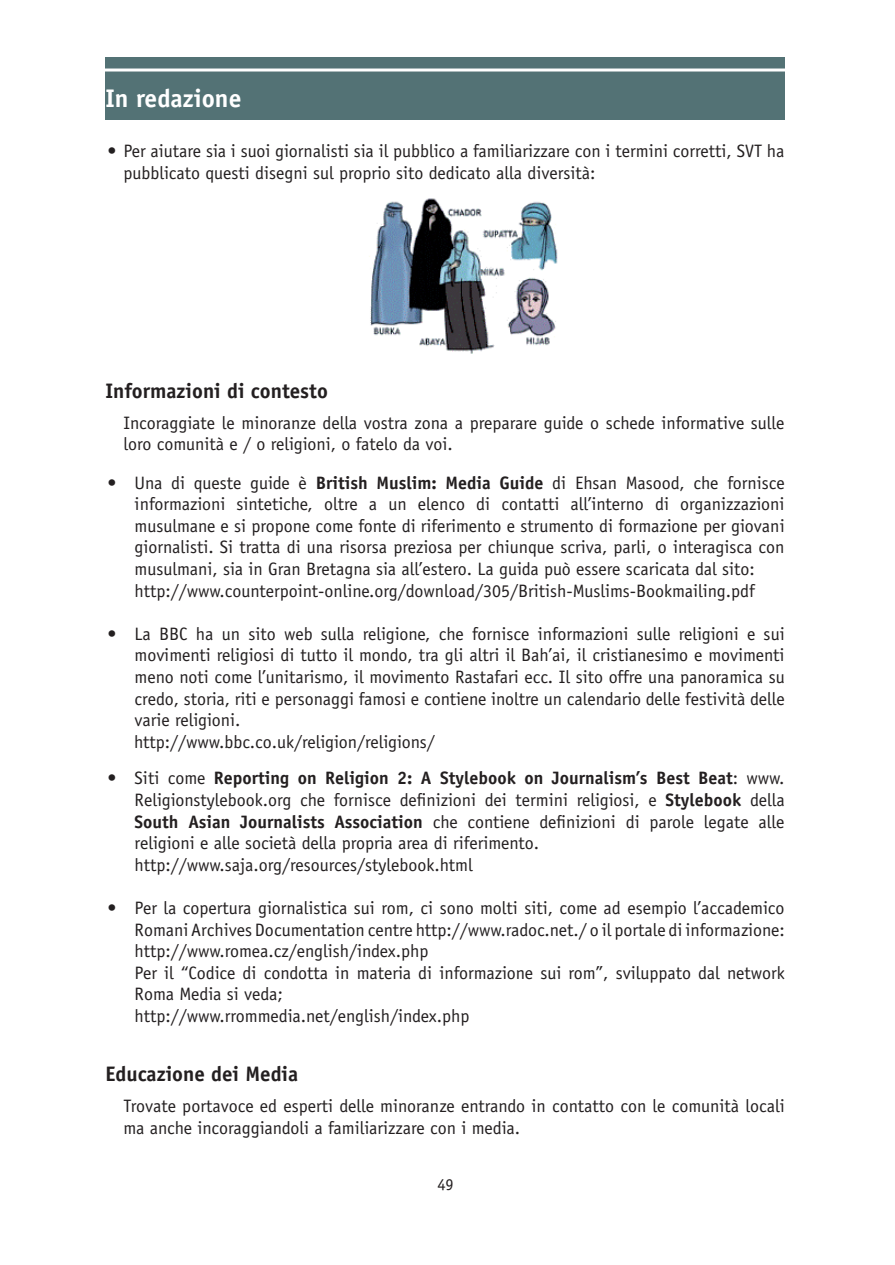
<style>
.page{position:relative;width:895px;height:1265px;background:#fff}
.page>*{position:absolute;margin:0;border:0;box-sizing:border-box;transform-origin:0 0}
.t1{font:700 25.5px "Officina Sans Std";color:#fff}
.t2{font:700 21px "Officina Sans Std";color:#231f20}
.t3{font:18px/21.6px "Officina Sans Std";color:#231f20}
.t4{font:16.5px "Officina Sans Std";color:#231f20}
.s1{font-weight:700}
</style>
<div class="page">
<div style="left:105px;top:57px;width:680px;height:63px;background:#537275"></div>
<hr style="left:94px;top:69px;width:710px;height:3px;background:#fff">
<img style="left:369px;top:198px;width:189px;height:156px">
<h1 class="t1" style="left:105px;top:82px;width:138px">In redazione</h1>
<p class="t3" style="left:123px;top:140px;width:663px;text-indent:-16px">• Per aiutare sia i suoi giornalisti sia il pubblico a familiarizzare con i termini corretti, SVT ha pubblicato questi disegni sul proprio sito dedicato alla diversità:</p>
<p class="t2" style="left:105px;top:378px;width:224px">Informazioni di contesto</p>
<p class="t3" style="left:123px;top:412px;width:663px">Incoraggiate le minoranze della vostra zona a preparare guide o schede informative sulle loro comunità e / o religioni, o fatelo da voi.</p>
<p class="t3" style="left:135px;top:472px;width:651px;text-indent:-27px">• Una di queste guide è <span class="s1">British Muslim: Media Guide</span> di Ehsan Masood, che fornisce informazioni sintetiche, oltre a un elenco di contatti all’interno di organizzazioni musulmane e si propone come fonte di riferimento e strumento di formazione per giovani giornalisti. Si tratta di una risorsa preziosa per chiunque scriva, parli, o interagisca con musulmani, sia in Gran Bretagna sia all’estero. La guida può essere scaricata dal sito: http://www.counterpoint-online.org/download/305/British-Muslims-Bookmailing.pdf</p>
<p class="t3" style="left:134px;top:623px;width:652px;text-indent:-27px">• La BBC ha un sito web sulla religione, che fornisce informazioni sulle religioni e sui movimenti religiosi di tutto il mondo, tra gli altri il Bah’ai, il cristianesimo e movimenti meno noti come l’unitarismo, il movimento Rastafari ecc. Il sito offre una panoramica su credo, storia, riti e personaggi famosi e contiene inoltre un calendario delle festività delle varie religioni.<br>http://www.bbc.co.uk/religion/religions/</p>
<p class="t3" style="left:135px;top:767px;width:651px;text-indent:-27px">• Siti come <span class="s1">Reporting on Religion 2: A Stylebook on Journalism’s Best Beat</span>: www.<br>Religionstylebook.org che fornisce definizioni dei termini religiosi, e <span class="s1">Stylebook</span> della <span class="s1">South Asian Journalists Association</span> che contiene definizioni di parole legate alle religioni e alle società della propria area di riferimento. http://www.saja.org/resources/stylebook.html</p>
<p class="t3" style="left:135px;top:897px;width:651px;text-indent:-27px">• Per la copertura giornalistica sui rom, ci sono molti siti, come ad esempio l’accademico Romani Archives Documentation centre http://www.radoc.net./ o il portale di informazione: http://www.romea.cz/english/index.php<br>Per il “Codice di condotta in materia di informazione sui rom”, sviluppato dal network Roma Media si veda;<br>http://www.rrommedia.net/english/index.php</p>
<p class="t2" style="left:105px;top:1061px;width:194px">Educazione dei Media</p>
<p class="t3" style="left:123px;top:1095px;width:663px">Trovate portavoce ed esperti delle minoranze entrando in contatto con le comunità locali ma anche incoraggiandoli a familiarizzare con i media.</p>
<p class="t4" style="left:437px;top:1175px;width:18px">49</p>
</div>
